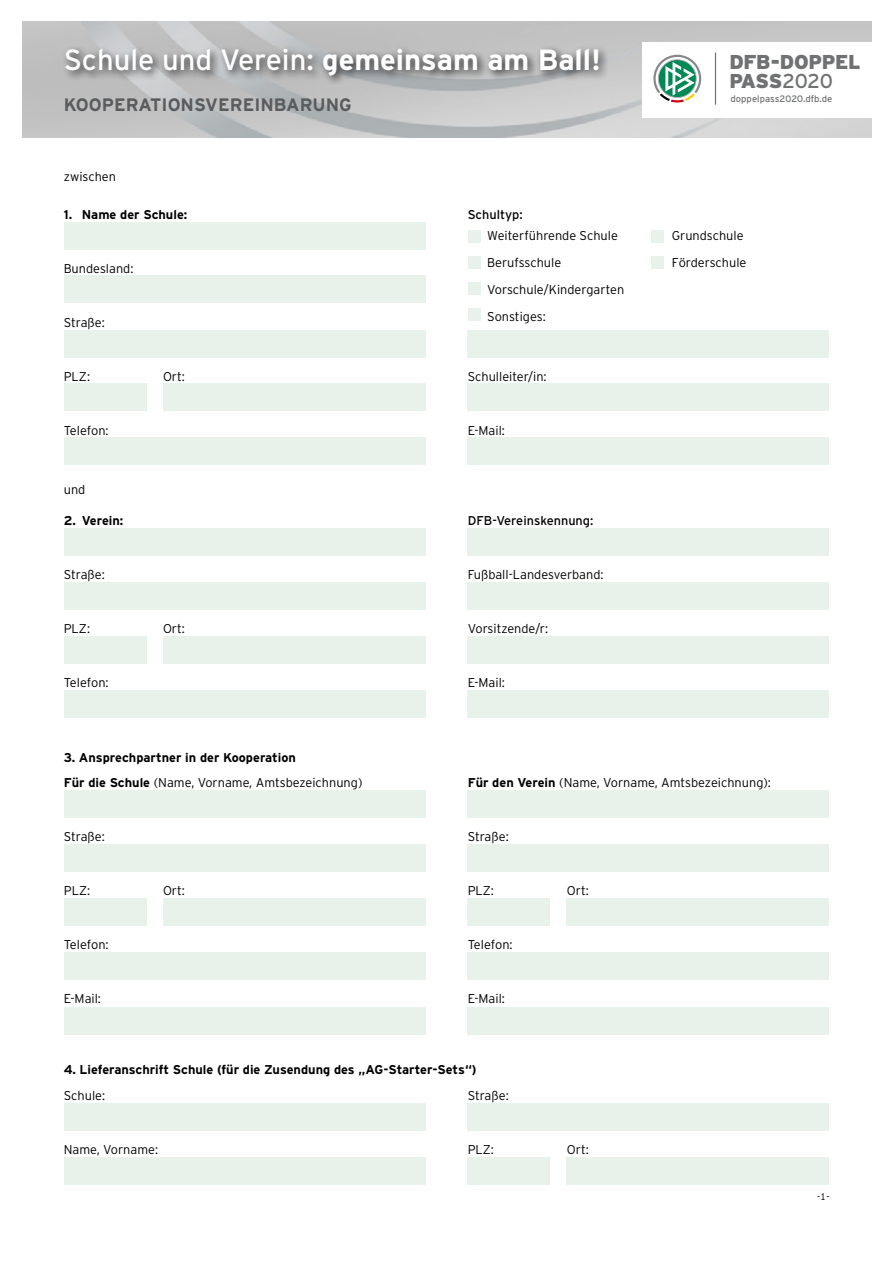
<style>
.page{position:relative;width:893px;height:1263px;background:#fff}
.page>*{position:absolute;margin:0;border:0;box-sizing:border-box;transform-origin:0 0}
.t1{font:29.25px "Interstate";color:#fff}
.t2{font:900 20.1px/19px "Interstate";letter-spacing:-.015em;color:#707172}
.t3{font:700 18px "Interstate";color:#5a5b5d}
.t4{font:300 12.75px/27px "Interstate";color:#000}
.t5{font:700 12.75px/25.5px "Interstate";color:#000}
.t6{font:12.75px "Interstate";color:#000}
.t7{font:300 9.75px "Interstate";color:#000}
.t8{font:9.3px "Interstate";color:#707172}
.s1{font-weight:700}
.s2{font-weight:400}
.s3{font-weight:300}
</style>
<div class="page">
<div style="left:468px;top:330px;width:361px;height:27px;background:#e8f2eb"></div>
<div style="left:64px;top:222px;width:361px;height:27px;background:#e8f2eb"></div>
<div style="left:64px;top:276px;width:361px;height:27px;background:#e8f2eb"></div>
<div style="left:64px;top:330px;width:361px;height:27px;background:#e8f2eb"></div>
<div style="left:468px;top:230px;width:12px;height:13px;background:#e8f2eb"></div>
<div style="left:651px;top:230px;width:13px;height:13px;background:#e8f2eb"></div>
<div style="left:468px;top:256px;width:12px;height:13px;background:#e8f2eb"></div>
<div style="left:468px;top:282px;width:12px;height:13px;background:#e8f2eb"></div>
<div style="left:651px;top:256px;width:13px;height:13px;background:#e8f2eb"></div>
<div style="left:64px;top:438px;width:361px;height:27px;background:#e8f2eb"></div>
<div style="left:64px;top:384px;width:361px;height:27px;background:#e8f2eb"></div>
<div style="left:468px;top:384px;width:361px;height:27px;background:#e8f2eb"></div>
<div style="left:468px;top:438px;width:361px;height:27px;background:#e8f2eb"></div>
<div style="left:147px;top:373px;width:15px;height:49px;background:#fff"></div>
<div style="left:468px;top:308px;width:12px;height:13px;background:#e8f2eb"></div>
<div style="left:64px;top:528px;width:361px;height:28px;background:#e8f2eb"></div>
<div style="left:64px;top:582px;width:361px;height:28px;background:#e8f2eb"></div>
<div style="left:64px;top:636px;width:361px;height:28px;background:#e8f2eb"></div>
<div style="left:64px;top:690px;width:361px;height:28px;background:#e8f2eb"></div>
<div style="left:147px;top:625px;width:15px;height:49px;background:#fff"></div>
<div style="left:468px;top:528px;width:361px;height:28px;background:#e8f2eb"></div>
<div style="left:468px;top:582px;width:361px;height:28px;background:#e8f2eb"></div>
<div style="left:468px;top:636px;width:361px;height:28px;background:#e8f2eb"></div>
<div style="left:468px;top:690px;width:361px;height:28px;background:#e8f2eb"></div>
<div style="left:64px;top:790px;width:361px;height:28px;background:#e8f2eb"></div>
<div style="left:64px;top:844px;width:361px;height:28px;background:#e8f2eb"></div>
<div style="left:64px;top:898px;width:361px;height:28px;background:#e8f2eb"></div>
<div style="left:64px;top:952px;width:361px;height:28px;background:#e8f2eb"></div>
<div style="left:64px;top:1007px;width:361px;height:28px;background:#e8f2eb"></div>
<div style="left:147px;top:888px;width:15px;height:49px;background:#fff"></div>
<div style="left:468px;top:790px;width:361px;height:28px;background:#e8f2eb"></div>
<div style="left:468px;top:844px;width:361px;height:28px;background:#e8f2eb"></div>
<div style="left:468px;top:898px;width:361px;height:28px;background:#e8f2eb"></div>
<div style="left:468px;top:952px;width:361px;height:28px;background:#e8f2eb"></div>
<div style="left:468px;top:1007px;width:361px;height:28px;background:#e8f2eb"></div>
<div style="left:550px;top:888px;width:16px;height:49px;background:#fff"></div>
<div style="left:64px;top:1103px;width:361px;height:28px;background:#e8f2eb"></div>
<div style="left:64px;top:1157px;width:361px;height:27px;background:#e8f2eb"></div>
<div style="left:468px;top:1103px;width:361px;height:28px;background:#e8f2eb"></div>
<div style="left:468px;top:1157px;width:361px;height:27px;background:#e8f2eb"></div>
<div style="left:550px;top:1145px;width:16px;height:49px;background:#fff"></div>
<svg style="left:653px;top:55px;width:48px;height:48px"></svg>
<hr style="left:715px;top:53px;width:1px;height:52px;background:#707172">
<div style="left:60px;top:43px;width:548px;height:42px;background:#000;opacity:.75"></div>
<h1 class="t1" style="left:64px;top:43px;width:539px">Schule und Verein: <span class="s1">gemeinsam am Ball!</span></h1>
<h3 class="t3" style="left:64px;top:95px;width:130px">Kooperationsv</h3>
<h3 class="t3" style="left:218px;top:95px;width:121px">erein barung</h3>
<p class="t4" style="left:64px;top:163px;width:54px">zwischen</p>
<h2 class="t2" style="left:729px;top:52px;width:133px">DFB-DOPPEL<br>PASS<span class="s2">2020</span></h2>
<p class="t8" style="left:730px;top:94px;width:103px">doppelpass2020.dfb.de</p>
<p class="t5" style="left:64px;top:201px;width:125px">1. Name der Schule:</p>
<p class="t4" style="left:64px;top:255px;width:71px">Bundesland:</p>
<p class="t4" style="left:64px;top:309px;width:42px">Straße:</p>
<p class="t6" style="left:468px;top:207px;width:56px">Schultyp:</p>
<p class="t4" style="left:487px;top:222px;width:132px">Weiterführende Schule</p>
<p class="t4" style="left:672px;top:222px;width:73px">Grundschule</p>
<p class="t4" style="left:487px;top:249px;width:76px">Berufsschule</p>
<p class="t4" style="left:672px;top:249px;width:76px">Förderschule</p>
<p class="t4" style="left:487px;top:276px;width:139px">Vorschule/Kindergarten<br>Sonstiges:</p>
<p class="t4" style="left:64px;top:363px;width:28px">PLZ:</p>
<p class="t4" style="left:163px;top:363px;width:24px">Ort:</p>
<p class="t4" style="left:468px;top:363px;width:80px">Schulleiter/in:</p>
<p class="t4" style="left:64px;top:417px;width:46px">Telefon:</p>
<p class="t4" style="left:468px;top:417px;width:39px">E-Mail:</p>
<p class="t4" style="left:64px;top:476px;width:23px">und</p>
<p class="t5" style="left:64px;top:508px;width:61px">2. Verein:</p>
<p class="t6" style="left:468px;top:513px;width:127px">DFB-Vereinskennung:</p>
<p class="t4" style="left:64px;top:561px;width:42px">Straße:</p>
<p class="t4" style="left:468px;top:561px;width:137px">Fußball-Landesverband:</p>
<p class="t4" style="left:64px;top:615px;width:28px">PLZ:</p>
<p class="t4" style="left:163px;top:615px;width:24px">Ort:</p>
<p class="t4" style="left:468px;top:615px;width:82px">Vorsitzende/r:</p>
<p class="t4" style="left:64px;top:669px;width:46px">Telefon:</p>
<p class="t4" style="left:468px;top:669px;width:39px">E-Mail:</p>
<p class="t5" style="left:64px;top:744px;width:300px">3. Ansprechpartner in der Kooperation<br>Für die Schule <span class="s3">(Name, Vorname, Amtsbezeichnung)</span></p>
<p class="t4" style="left:468px;top:769px;width:305px"><span class="s1">Für den Verein</span> (Name, Vorname, Amtsbezeichnung):</p>
<p class="t4" style="left:64px;top:823px;width:42px">Straße:</p>
<p class="t4" style="left:468px;top:823px;width:42px">Straße:</p>
<p class="t4" style="left:64px;top:877px;width:28px">PLZ:</p>
<p class="t4" style="left:163px;top:877px;width:24px">Ort:</p>
<p class="t4" style="left:468px;top:877px;width:28px">PLZ:</p>
<p class="t4" style="left:567px;top:877px;width:24px">Ort:</p>
<p class="t4" style="left:64px;top:931px;width:46px">Telefon:</p>
<p class="t4" style="left:468px;top:931px;width:46px">Telefon:</p>
<p class="t4" style="left:64px;top:985px;width:39px">E-Mail:</p>
<p class="t4" style="left:468px;top:985px;width:39px">E-Mail:</p>
<p class="t5" style="left:64px;top:1057px;width:414px">4. Lieferanschrift Schule (für die Zusendung des „AG-Starter-Sets“)</p>
<p class="t4" style="left:64px;top:1082px;width:43px">Schule:</p>
<p class="t4" style="left:468px;top:1082px;width:42px">Straße:</p>
<p class="t4" style="left:64px;top:1136px;width:96px">Name, Vorname:</p>
<p class="t4" style="left:468px;top:1136px;width:28px">PLZ:</p>
<p class="t4" style="left:567px;top:1136px;width:24px">Ort:</p>
<p class="t7" style="left:817px;top:1191px;width:14px">-1-</p>
</div>
